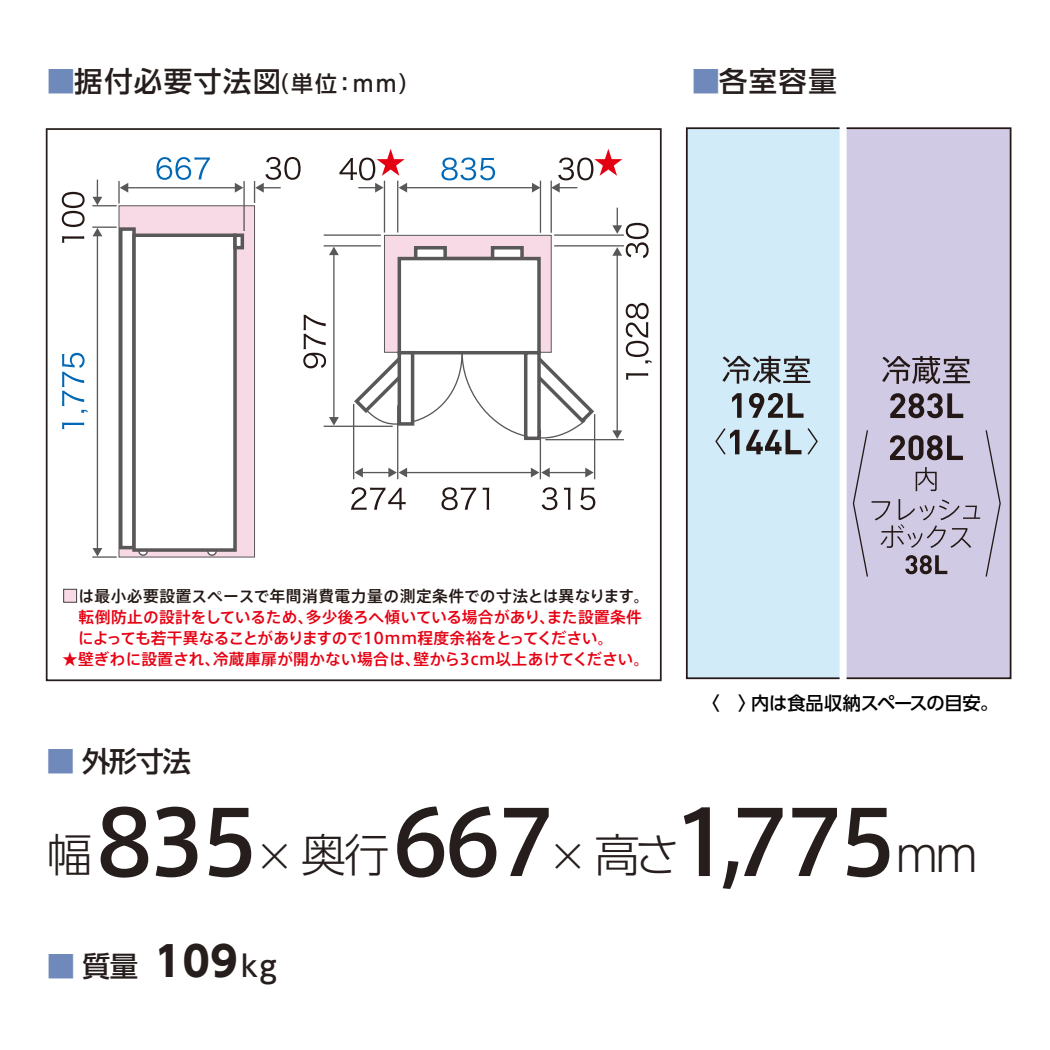
<style>
.page{position:relative;width:1050px;height:1050px;background:#fff}
.page>*{position:absolute;margin:0;border:0;box-sizing:border-box;transform-origin:0 0}
.t1{font:500 88.73px "Axis Std";letter-spacing:-.085em;color:#251e1c}
.t2{font:500 28.35px "UD Shin Go Pro";letter-spacing:.045em;color:#251e1c}
.t3{font:500 18.2px "UD Shin Go Pro";letter-spacing:-.02em;color:#000}
.t4{font:500 15.75px/21px "Axis Std";letter-spacing:.015em;color:#e60012}
.s1{color:#6f8aba}
.s2{font-size:22.05px}
.s3{color:#f8dae7}
.s4{color:#231815}
.s5{font-family:"UD Shin Go Pro";font-weight:300;font-size:45.5px}
.s6{font-family:"UD Shin Go Pro";font-weight:300;font-size:40.25px}
.s7{font-weight:700;font-size:40.95px}
</style>
<div class="page">
<div style="left:46px;top:128px;width:616px;height:553px;border:2px solid #251e1c"></div>
<div style="left:119px;top:206px;width:136px;height:351px;background:#f8dae7;border:1px solid #595757"></div>
<div style="left:119px;top:227px;width:17px;height:322px;background:#fff;border:4px solid #595757"></div>
<svg style="left:206px;top:552px;width:12px;height:5px"></svg>
<svg style="left:137px;top:552px;width:12px;height:5px"></svg>
<hr style="left:243px;top:181px;width:2px;height:50px;background:#595757">
<hr style="left:127px;top:187px;width:109px;height:1px;background:#595757">
<svg style="left:235px;top:183px;width:8px;height:10px"></svg>
<hr style="left:97px;top:235px;width:1px;height:314px;background:#595757">
<svg style="left:93px;top:548px;width:9px;height:8px"></svg>
<svg style="left:92px;top:227px;width:25px;height:9px"></svg>
<hr style="left:92px;top:556px;width:25px;height:2px;background:#595757">
<svg style="left:92px;top:180px;width:36px;height:26px"></svg>
<div style="left:132px;top:234px;width:105px;height:318px;background:#fff;border:4px solid #595757"></div>
<svg style="left:233px;top:234px;width:11px;height:15px"></svg>
<svg style="left:156px;top:157px;width:54px;height:23px"></svg>
<svg style="left:62px;top:422px;width:22px;height:7px"></svg>
<svg style="left:62px;top:353px;width:26px;height:60px"></svg>
<svg style="left:62px;top:236px;width:22px;height:7px"></svg>
<svg style="left:62px;top:192px;width:23px;height:35px"></svg>
<svg style="left:254px;top:157px;width:47px;height:46px"></svg>
<div style="left:384px;top:235px;width:167px;height:117px;background:#f8dae7;border:1px solid #595757"></div>
<div style="left:491px;top:246px;width:33px;height:14px;background:#fff;border:4px solid #595757"></div>
<div style="left:414px;top:246px;width:33px;height:14px;background:#fff;border:4px solid #595757"></div>
<hr style="left:554px;top:234px;width:70px;height:2px;background:#595757">
<hr style="left:545px;top:439px;width:79px;height:1px;background:#595757">
<hr style="left:324px;top:426px;width:69px;height:1px;background:#595757">
<hr style="left:540px;top:430px;width:1px;height:49px;background:#595757">
<hr style="left:594px;top:414px;width:1px;height:65px;background:#595757">
<hr style="left:353px;top:404px;width:1px;height:75px;background:#595757">
<hr style="left:397px;top:405px;width:1px;height:74px;background:#595757">
<hr style="left:324px;top:234px;width:57px;height:2px;background:#595757">
<hr style="left:554px;top:245px;width:70px;height:2px;background:#595757">
<hr style="left:324px;top:245px;width:57px;height:2px;background:#595757">
<hr style="left:397px;top:181px;width:1px;height:52px;background:#595757">
<hr style="left:384px;top:181px;width:1px;height:52px;background:#595757">
<hr style="left:540px;top:181px;width:1px;height:52px;background:#595757">
<hr style="left:551px;top:181px;width:1px;height:52px;background:#595757">
<hr style="left:406px;top:187px;width:127px;height:1px;background:#595757">
<svg style="left:532px;top:183px;width:8px;height:10px"></svg>
<hr style="left:406px;top:472px;width:126px;height:1px;background:#595757">
<hr style="left:548px;top:472px;width:39px;height:1px;background:#595757">
<svg style="left:531px;top:468px;width:19px;height:9px"></svg>
<svg style="left:585px;top:468px;width:9px;height:9px"></svg>
<svg style="left:354px;top:468px;width:53px;height:9px"></svg>
<hr style="left:333px;top:254px;width:2px;height:164px;background:#595757">
<svg style="left:329px;top:247px;width:10px;height:8px"></svg>
<hr style="left:617px;top:254px;width:1px;height:178px;background:#595757">
<svg style="left:612px;top:430px;width:10px;height:9px"></svg>
<div style="left:398px;top:257px;width:143px;height:97px;background:#fff;border:4px solid #595757"></div>
<svg style="left:352px;top:337px;width:244px;height:102px"></svg>
<div style="left:524px;top:351px;width:17px;height:89px;background:#fff;border:4px solid #595757"></div>
<div style="left:398px;top:351px;width:16px;height:75px;background:#fff;border:4px solid #595757"></div>
<svg style="left:542px;top:487px;width:15px;height:23px"></svg>
<svg style="left:564px;top:488px;width:7px;height:22px"></svg>
<svg style="left:580px;top:488px;width:15px;height:22px"></svg>
<svg style="left:626px;top:373px;width:22px;height:7px"></svg>
<svg style="left:626px;top:303px;width:26px;height:60px"></svg>
<svg style="left:253px;top:275px;width:88px;height:224px"></svg>
<svg style="left:351px;top:487px;width:55px;height:23px"></svg>
<svg style="left:441px;top:158px;width:54px;height:22px"></svg>
<svg style="left:441px;top:487px;width:35px;height:23px"></svg>
<svg style="left:483px;top:488px;width:6px;height:22px"></svg>
<svg style="left:339px;top:149px;width:68px;height:44px"></svg>
<svg style="left:551px;top:149px;width:71px;height:44px"></svg>
<svg style="left:612px;top:208px;width:37px;height:50px"></svg>
<div style="left:842px;top:127px;width:169px;height:552px;background:#d0cae4;border:2px solid #231815"></div>
<div style="left:686px;top:127px;width:158px;height:552px;background:#d1ebf9;border:2px solid #231815"></div>
<svg style="left:722px;top:356px;width:88px;height:28px"></svg>
<svg style="left:732px;top:393px;width:10px;height:25px"></svg>
<svg style="left:749px;top:393px;width:55px;height:25px"></svg>
<svg style="left:715px;top:428px;width:24px;height:27px"></svg>
<svg style="left:746px;top:430px;width:55px;height:24px"></svg>
<svg style="left:808px;top:428px;width:10px;height:27px"></svg>
<svg style="left:882px;top:356px;width:89px;height:62px"></svg>
<svg style="left:852px;top:430px;width:149px;height:147px"></svg>
<div style="left:840px;top:122px;width:7px;height:558px;background:#fff"></div>
<div style="left:63px;top:589px;width:14px;height:14px;border:1px solid #403d3c"></div>
<h2 class="t2" style="left:47px;top:58px;width:376px"><span class="s1">■</span>据付必要寸法図<span class="s2">（単位：mm）</span></h2>
<h2 class="t2" style="left:692px;top:58px;width:146px"><span class="s1">■</span>各室容量</h2>
<p class="t4" style="left:62px;top:585px;width:589px"><span class="s3">■</span><span class="s4">は最小必要設置スペースで年間消費電力量の測定条件での寸法とは異なります。</span>　転倒防止の設計をしているため、多少後ろへ傾いている場合があり、また設置条件　によっても若干異なることがありますので10mm程度余裕をとってください。</p>
<p class="t4" style="left:62px;top:648px;width:589px">★壁ぎわに設置され、冷蔵庫扉が開かない場合は、壁から3cm以上あけてください。</p>
<h2 class="t2" style="left:47px;top:738px;width:146px"><span class="s1">■</span> 外形寸法</h2>
<p class="t3" style="left:702px;top:688px;width:298px">〈　〉内は食品収納スペースの目安。</p>
<h1 class="t1" style="left:47px;top:776px;width:933px"><span class="s5">幅</span>835<span class="s6">×</span> <span class="s5">奥行</span>667<span class="s6">×</span> <span class="s5">高さ</span>1,775<span class="s5">mm</span></h1>
<h2 class="t2" style="left:47px;top:943px;width:232px"><span class="s1">■</span> 質量 <span class="s7">109</span>kg</h2>
</div>
